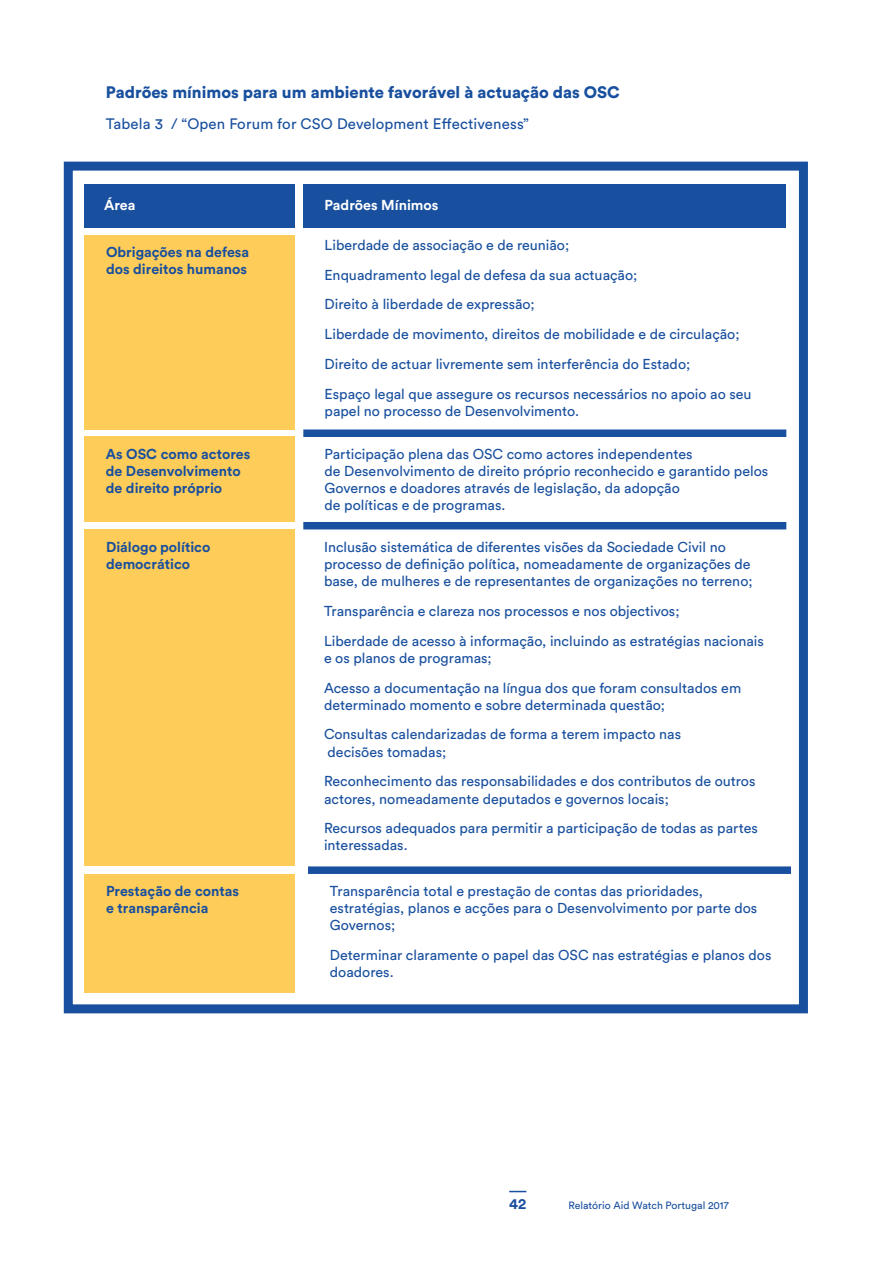
<style>
.page{position:relative;width:893px;height:1263px;background:#fff}
.page>*{position:absolute;margin:0;border:0;box-sizing:border-box;transform-origin:0 0}
.t1{font:900 16.5px "Circular Std";color:#184f9e}
.t2{font:15px "Circular Std";letter-spacing:.01em;color:#184f9e}
.t3{font:700 15px "Circular Std";color:#184f9e}
.t4{font:14.25px/29.8px "Circular Std";color:#184f9e}
.t5{font:700 14.25px/17.1px "Circular Std";color:#184f9e}
.t6{font:700 14.25px "Circular Std";color:#fff}
.t7{font:10.5px "Circular Std";color:#184f9e}
</style>
<div class="page">
<svg style="left:509px;top:1191px;width:17px;height:1px"></svg>
<div style="left:85px;top:235px;width:210px;height:194px;background:#fecc58"></div>
<div style="left:85px;top:437px;width:210px;height:85px;background:#fecc58"></div>
<div style="left:85px;top:874px;width:210px;height:118px;background:#fecc58"></div>
<div style="left:85px;top:529px;width:210px;height:337px;background:#fecc58"></div>
<div style="left:64px;top:162px;width:744px;height:851px;border:9px solid #184f9e"></div>
<div style="left:85px;top:184px;width:210px;height:43px;background:#184f9e"></div>
<div style="left:303px;top:184px;width:483px;height:43px;background:#184f9e"></div>
<div style="left:303px;top:429px;width:483px;height:8px;background:#184f9e"></div>
<div style="left:303px;top:522px;width:483px;height:7px;background:#184f9e"></div>
<div style="left:308px;top:866px;width:483px;height:8px;background:#184f9e"></div>
<p class="t1" style="left:106px;top:82px;width:516px">Padrões mínimos para um ambiente favorável à actuação das OSC</p>
<p class="t2" style="left:106px;top:115px;width:425px">Tabela 3 / “Open Forum for CSO Development Effectiveness”</p>
<p class="t6" style="left:104px;top:196px;width:33px">Área</p>
<p class="t5" style="left:106px;top:243px;width:144px">Obrigações na defesa dos direitos humanos</p>
<p class="t5" style="left:106px;top:445px;width:146px">As OSC como actores de Desenvolvimento de direito próprio</p>
<p class="t6" style="left:325px;top:196px;width:115px">Padrões Mínimos</p>
<p class="t4" style="left:325px;top:230px;width:428px">Liberdade de associação e de reunião;<br>Enquadramento legal de defesa da sua actuação;<br>Direito à liberdade de expressão;<br>Liberdade de movimento, direitos de mobilidade e de circulação; Direito de actuar livremente sem interferência do Estado;<br>Espaço legal que assegure os recursos necessários no apoio ao seu</p>
<p class="t4" style="left:325px;top:396px;width:256px">papel no processo de Desenvolvimento.</p>
<p class="t4" style="left:325px;top:445px;width:445px;line-height:17.1px">Participação plena das OSC como actores independentes<br>de Desenvolvimento de direito próprio reconhecido e garantido pelos Governos e doadores através de legislação, da adopção<br>de políticas e de programas.</p>
<p class="t5" style="left:106px;top:538px;width:106px">Diálogo político democrático</p>
<p class="t4" style="left:324px;top:538px;width:430px;line-height:17.1px">Inclusão sistemática de diferentes visões da Sociedade Civil no processo de definição política, nomeadamente de organizações de base, de mulheres e de representantes de organizações no terreno;</p>
<p class="t4" style="left:324px;top:596px;width:441px">Transparência e clareza nos processos e nos objectivos;<br>Liberdade de acesso à informação, incluindo as estratégias nacionais</p>
<p class="t4" style="left:324px;top:642px;width:419px">e os planos de programas;<br>Acesso a documentação na língua dos que foram consultados em</p>
<p class="t4" style="left:324px;top:689px;width:359px">determinado momento e sobre determinada questão;<br>Consultas calendarizadas de forma a terem impacto nas</p>
<p class="t4" style="left:324px;top:736px;width:433px">decisões tomadas;<br>Reconhecimento das responsabilidades e dos contributos de outros</p>
<p class="t4" style="left:324px;top:783px;width:435px">actores, nomeadamente deputados e governos locais;<br>Recursos adequados para permitir a participação de todas as partes</p>
<p class="t4" style="left:324px;top:830px;width:85px">interessadas.</p>
<p class="t5" style="left:106px;top:882px;width:135px">Prestação de contas e transparência</p>
<p class="t4" style="left:330px;top:882px;width:429px;line-height:17.1px">Transparência total e prestação de contas das prioridades, estratégias, planos e acções para o Desenvolvimento por parte dos<br>Governos;</p>
<p class="t4" style="left:330px;top:946px;width:443px;line-height:17.1px">Determinar claramente o papel das OSC nas estratégias e planos dos doadores.</p>
<p class="t3" style="left:509px;top:1194px;width:19px">42</p>
<p class="t7" style="left:568px;top:1198px;width:162px">Relatório Aid Watch Portugal 2017</p>
</div>
